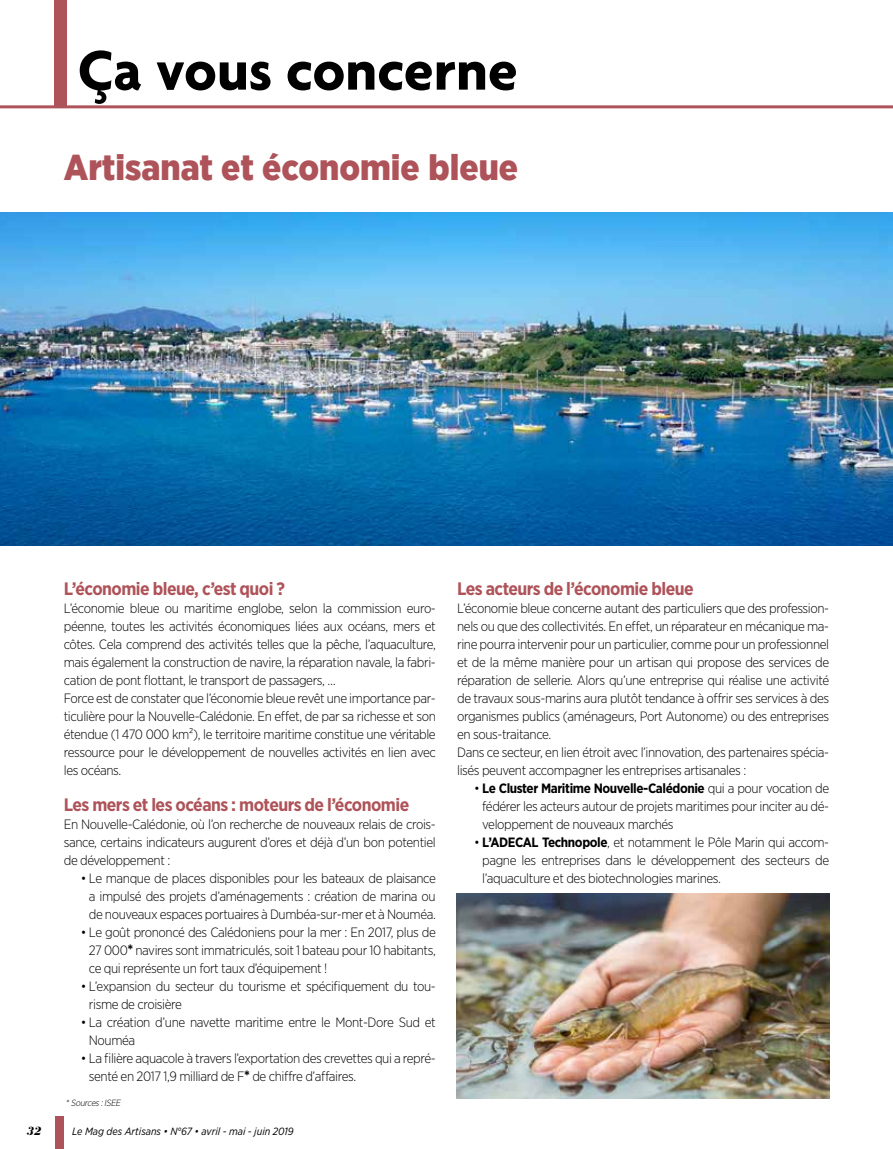
<style>
.page{position:relative;width:893px;height:1149px;background:#fff}
.page>*{position:absolute;margin:0;border:0;box-sizing:border-box;transform-origin:0 0}
.t1{font:700 60px "Agenda";color:#000}
.t2{font:900 36px "Gotham Narrow";color:#ae5359}
.t3{font:700 18px "Gotham Narrow";letter-spacing:-.03em;color:#ae5359}
.t4{font:300 13.5px/18px "Gotham Narrow";letter-spacing:-.03em;color:#000}
.t5{font:italic 900 12px "Bauer Bodoni";color:#000}
.t6{font:italic 10.5px "Gotham Narrow";color:#000}
.t7{font:italic 300 9px "Gotham Narrow";color:#000}
.s1{font-weight:700;font-size:15px}
.s2{font-weight:700}
</style>
<div class="page">
<div style="left:54px;top:0;width:13px;height:107px;background:#ae5359"></div>
<div style="left:55px;top:1116px;width:8px;height:32px;background:#ae5359"></div>
<hr style="left:0;top:105px;width:893px;height:3px;background:#ae5359">
<img style="left:0;top:213px;width:893px;height:332px">
<img style="left:457px;top:893px;width:372px;height:205px">
<h1 class="t1" style="left:78px;top:34px;width:442px">Ça vous concerne</h1>
<h2 class="t2" style="left:64px;top:144px;width:456px">Artisanat et économie bleue</h2>
<p class="t5" style="left:27px;top:1122px;width:16px">32</p>
<h3 class="t3" style="left:64px;top:576px;width:223px">L’économie bleue, c’est quoi ?</h3>
<p class="t4" style="left:64px;top:598px;width:374px">L’économie bleue ou maritime englobe, selon la commission euro&shy;péenne, toutes les activités économiques liées aux océans, mers et côtes. Cela comprend des activités telles que la pêche, l’aquaculture, mais également la construction de navire, la réparation navale, la fabri&shy;cation de pont flottant, le transport de passagers, …<br>Force est de constater que l’économie bleue revêt une importance par&shy;ticulière pour la Nouvelle-Calédonie. En effet, de par sa richesse et son étendue (1 470 000 km²), le territoire maritime constitue une véritable ressource pour le développement de nouvelles activités en lien avec les océans.</p>
<h3 class="t3" style="left:64px;top:792px;width:347px">Les mers et les océans : moteurs de l’économie</h3>
<p class="t4" style="left:64px;top:814px;width:374px;text-align:justify">En Nouvelle-Calédonie, où l’on recherche de nouveaux relais de crois&shy;sance, certains indicateurs augurent d’ores et déjà d’un bon potentiel de développement :</p>
<p class="t4" style="left:81px;top:868px;width:357px;text-align:center">• Le manque de places disponibles pour les bateaux de plaisance a impulsé des projets d’aménagements : création de marina ou de nouveaux espaces portuaires à Dumbéa-sur-mer et à Nouméa.</p>
<p class="t4" style="left:89px;top:922px;width:348px;text-align:justify;text-indent:-8px">• Le goût prononcé des Calédoniens pour la mer : En 2017, plus de 27 000<span class="s1">*</span> navires sont immatriculés, soit 1 bateau pour 10 habitants, ce qui représente un fort taux d’équipement !</p>
<p class="t4" style="left:89px;top:976px;width:348px;text-indent:-8px">• L’expansion du secteur du tourisme et spécifiquement du tou&shy;risme de croisière</p>
<p class="t4" style="left:89px;top:1012px;width:348px;text-indent:-8px">• La création d’une navette maritime entre le Mont-Dore Sud et<br>Nouméa</p>
<p class="t4" style="left:89px;top:1048px;width:348px;text-indent:-8px">• La filière aquacole à travers l’exportation des crevettes qui a repré&shy;senté en 2017 1,9 milliard de F<span class="s1">*</span> de chiffre d’affaires.</p>
<p class="t7" style="left:66px;top:1097px;width:58px">*Sources:ISEE</p>
<p class="t6" style="left:72px;top:1123px;width:223px">Le Mag des Artisans • N°67 • avril - mai - juin 2019</p>
<h3 class="t3" style="left:457px;top:576px;width:238px">Les acteurs de l’économie bleue</h3>
<p class="t4" style="left:457px;top:598px;width:374px">L’économie bleue concerne autant des particuliers que des profession&shy;nels ou que des collectivités. En effet, un réparateur en mécanique ma&shy;rine pourra intervenir pour un particulier, comme pour un professionnel et de la même manière pour un artisan qui propose des services de réparation de sellerie. Alors qu’une entreprise qui réalise une activité de travaux sous-marins aura plutôt tendance à offrir ses services à des organismes publics (aménageurs, Port Autonome) ou des entreprises en sous-traitance.<br>Dans ce secteur, en lien étroit avec l’innovation, des partenaires spécia&shy;lisés peuvent accompagner les entreprises artisanales :</p>
<p class="t4" style="left:482px;top:778px;width:348px;text-align:justify;text-indent:-8px">• <span class="s2">Le Cluster Maritime Nouvelle-Calédonie</span> qui a pour vocation de fédérer les acteurs autour de projets maritimes pour inciter au dé&shy;veloppement de nouveaux marchés</p>
<p class="t4" style="left:482px;top:832px;width:348px;text-align:justify;text-indent:-8px">• <span class="s2">L’ADECAL Technopole</span>, et notamment le Pôle Marin qui accom&shy;pagne les entreprises dans le développement des secteurs de l’aquaculture et des biotechnologies marines.</p>
</div>
